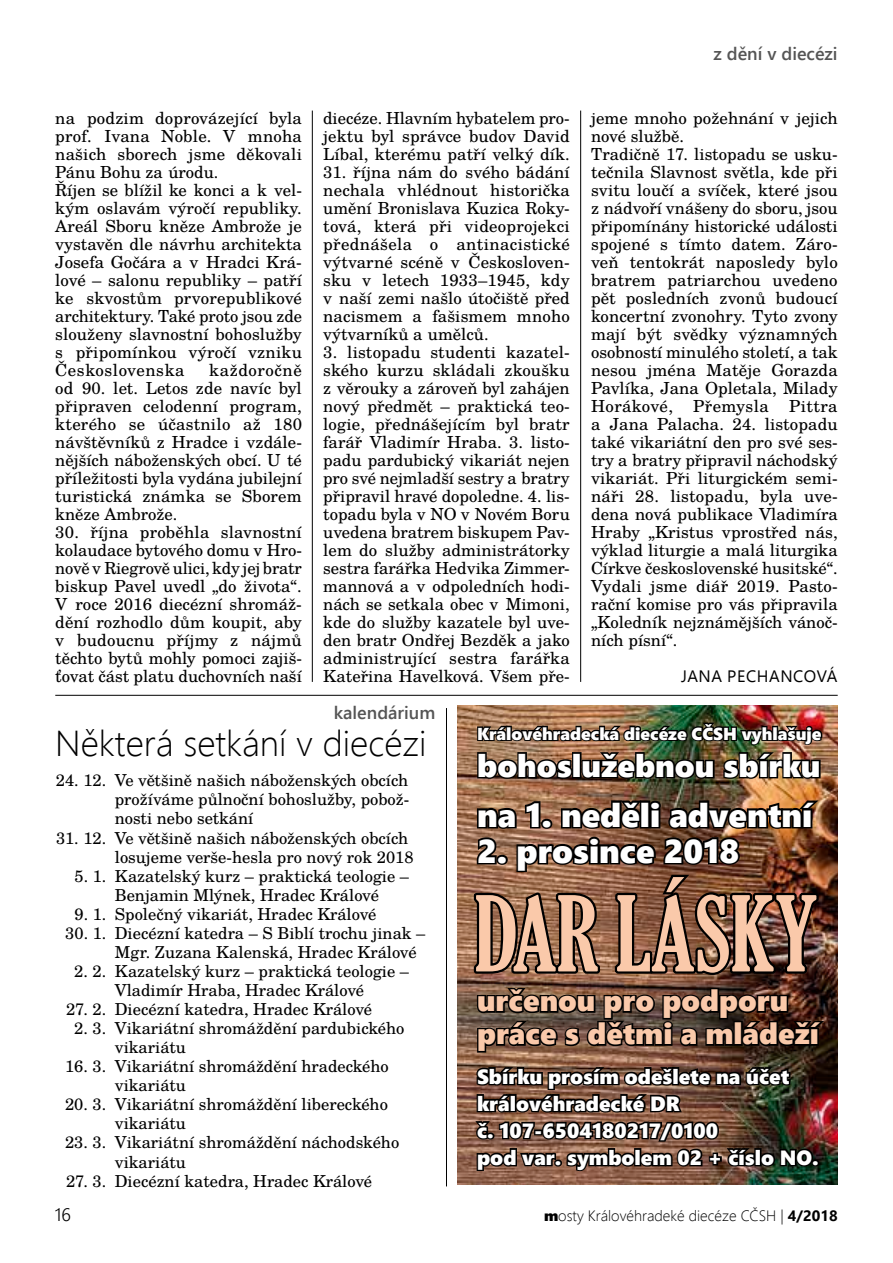
<style>
.page{position:relative;width:893px;height:1263px;background:#fff}
.page>*{position:absolute;margin:0;border:0;box-sizing:border-box;transform-origin:0 0}
.t1{font:extra-condensed 100.5px "Gloucester";color:#fac9aa}
.t2{font:300 36px "Segoe UI";color:#000}
.t3{font:33px "Segoe UI Black";color:#fff}
.t4{font:31.5px "Segoe UI Black";color:#fff}
.t5{font:29.55px/33px "Segoe UI Black";color:#fac9aa}
.t6{font:20.55px/27px "Segoe UI Black";color:#fff}
.t7{font:600 18px "Segoe UI";color:#555}
.t8{font:300 18px "Segoe UI";color:#000}
.t9{font:17.25px "Segoe UI Black";color:#fff}
.t10{font:16.65px/18px "Te X Gyre Schola";letter-spacing:.005em;color:#000;text-align:justify}
.t11{font:16.5px/19px "Te X Gyre Schola";color:#000}
.t12{font:16.5px "Segoe UI";letter-spacing:.035em;color:#000}
.t13{font:300 15px "Segoe UI";color:#000}
.s1{font-family:"Segoe UI Black";font-weight:400}
.s2{font-weight:700}
</style>
<div class="page">
<hr style="left:55px;top:695px;width:783px;height:1px;background:#000">
<hr style="left:312px;top:111px;width:1px;height:571px;background:#000">
<hr style="left:580px;top:111px;width:1px;height:571px;background:#000">
<hr style="left:446px;top:708px;width:1px;height:478px;background:#000">
<img style="left:457px;top:706px;width:381px;height:478px">
<svg style="left:475px;top:985px;width:349px;height:69px;background:#3f2d23"></svg>
<img style="left:472px;top:1064px;width:350px;height:109px">
<img style="left:476px;top:720px;width:348px;height:63px">
<img style="left:470px;top:797px;width:352px;height:181px">
<p class="t7" style="left:713px;top:41px;width:126px">z dění v diecézi</p>
<p class="t10" style="left:55px;top:108px;width:248px;text-align:left">na podzim doprovázející byla prof. Ivana Noble. V mnoha našich sborech jsme děkovali<br>Pánu Bohu za úrodu.<br>Říjen se blížil ke konci a k vel&shy;kým oslavám výročí republiky.<br>Areál Sboru kněze Ambrože je vystavěn dle návrhu architekta<br>Josefa Gočára a v Hradci Krá&shy;lové – salonu republiky – patří ke skvostům prvorepublikové architektury. Také proto jsou zde slouženy slavnostní bohoslužby s připomínkou výročí vzniku<br>Československa</p>
<p class="t10" style="left:55px;top:360px;width:248px;text-indent:154px">každoročně od 90. let. Letos zde navíc byl připraven celodenní program, kterého se účastnilo až 180 návštěvníků z Hradce i vzdále&shy;nějších náboženských obcí. U té příležitosti byla vydána jubilejní turistická známka se Sborem kněze Ambrože.</p>
<p class="t10" style="left:55px;top:522px;width:248px">30. října proběhla slavnostní kolaudace bytového domu v Hro&shy;nově v Riegrově ulici, kdy jej bratr biskup Pavel uvedl „do života“.<br>V roce 2016 diecézní shromáž&shy;dění rozhodlo dům koupit, aby v budoucnu příjmy z nájmů těchto bytů mohly pomoci zajiš&shy;ťovat část platu duchovních naší</p>
<p class="t10" style="left:323px;top:108px;width:248px">diecéze. Hlavním hybatelem pro&shy;jektu byl správce budov David Líbal, kterému patří velký dík.</p>
<p class="t10" style="left:323px;top:162px;width:248px">31. října nám do svého bádání nechala vhlédnout historička umění Bronislava Kuzica Roky&shy;tová, která při videoprojekci přednášela o antinacistické výtvarné scéně v Českosloven&shy;sku v letech 1933–1945, kdy v naší zemi našlo útočiště před nacismem a fašismem mnoho výtvarníků a umělců.</p>
<p class="t10" style="left:323px;top:342px;width:248px">3. listopadu studenti kazatel&shy;ského kurzu skládali zkoušku z věrouky a zároveň byl zahájen nový předmět – praktická teo&shy;logie, přednášejícím byl bratr farář Vladimír Hraba. 3. listo&shy;padu pardubický vikariát nejen pro své nejmladší sestry a bratry připravil hravé dopoledne. 4. lis&shy;topadu byla v NO v Novém Boru uvedena bratrem biskupem Pav&shy;lem do služby administrátorky sestra farářka Hedvika Zimmer&shy;mannová a v odpoledních hodi&shy;nách se setkala obec v Mimoni, kde do služby kazatele byl uve&shy;den bratr Ondřej Bezděk a jako administrující sestra farářka Kateřina Havelková. Všem pře-</p>
<p class="t10" style="left:591px;top:108px;width:248px;text-align:left">jeme mnoho požehnání v jejich nové službě.<br>Tradičně 17. listopadu se usku&shy;tečnila Slavnost světla, kde při svitu loučí a svíček, které jsou z nádvoří vnášeny do sboru, jsou připomínány historické události spojené s tímto datem. Záro&shy;veň tentokrát naposledy bylo bratrem patriarchou uvedeno pět posledních zvonů budoucí koncertní zvonohry. Tyto zvony mají být svědky významných osobností minulého století, a tak nesou jména Matěje Gorazda<br>Pavlíka, Jana Opletala, Milady<br>Horákové, Přemysla Pittra a Jana Palacha. 24. listopadu také vikariátní den pro své ses&shy;try a bratry připravil náchodský vikariát. Při liturgickém semi&shy;náři 28. listopadu, byla uve&shy;dena nová publikace Vladimíra<br>Hraby „Kristus vprostřed nás, výklad liturgie a malá liturgika<br>Církve československé husitské“.<br>Vydali jsme diář 2019. Pasto&shy;rační komise pro vás připravila „Koledník nejznámějších vánoč&shy;ních písní“.</p>
<p class="t12" style="left:681px;top:663px;width:158px">JANA PEC HANCOVÁ</p>
<p class="t7" style="left:334px;top:700px;width:103px">kalendárium</p>
<h2 class="t2" style="left:55px;top:719px;width:373px">Některá setkání v diecézi</h2>
<p class="t11" style="left:115px;top:770px;width:296px;text-align:justify;text-indent:-59px">24. 12. Ve většině našich náboženských obcích prožíváme půlnoční bohoslužby, pobož&shy;nosti nebo setkání</p>
<p class="t11" style="left:115px;top:827px;width:300px;text-indent:-59px">31. 12. Ve většině našich náboženských obcích losujeme verše-hesla pro nový rok 2018</p>
<p class="t11" style="left:115px;top:865px;width:296px;text-indent:-40px">5. 1. Kazatelský kurz – praktická teologie –<br>Benjamin Mlýnek, Hradec Králové</p>
<p class="t11" style="left:74px;top:904px;width:303px">9. 1. Společný vikariát, Hradec Králové</p>
<p class="t11" style="left:115px;top:923px;width:312px;text-indent:-49px">30. 1. Diecézní katedra – S Biblí trochu jinak –<br>Mgr. Zuzana Kalenská, Hradec Králové</p>
<p class="t11" style="left:74px;top:961px;width:336px;text-align:center">2. 2. Kazatelský kurz – praktická teologie –<br>Vladimír Hraba, Hradec Králové</p>
<p class="t11" style="left:66px;top:999px;width:307px">27. 2. Diecézní katedra, Hradec Králové</p>
<p class="t11" style="left:115px;top:1018px;width:291px;text-indent:-41px">2. 3. Vikariátní shromáždění pardubického vikariátu</p>
<p class="t11" style="left:115px;top:1056px;width:275px;text-indent:-50px">16. 3. Vikariátní shromáždění hradeckého vikariátu</p>
<p class="t11" style="left:115px;top:1094px;width:275px;text-indent:-50px">20. 3. Vikariátní shromáždění libereckého vikariátu</p>
<p class="t11" style="left:115px;top:1132px;width:286px;text-indent:-50px">23. 3. Vikariátní shromáždění náchodského vikariátu</p>
<p class="t11" style="left:66px;top:1170px;width:307px">27. 3. Diecézní katedra, Hradec Králové</p>
<p class="t9" style="left:477px;top:721px;width:346px">Královéhradecká diecéze CČSH vyhlašuje</p>
<h3 class="t4" style="left:477px;top:743px;width:345px">bohoslužebnou sbírku</h3>
<h3 class="t3" style="left:477px;top:791px;width:337px">na 1. neděli adventní</h3>
<h3 class="t3" style="left:477px;top:827px;width:263px">2. prosince 2018</h3>
<h1 class="t1" style="left:474px;top:877px;width:344px">DAR LÁSKY</h1>
<h3 class="t5" style="left:477px;top:982px;width:343px">určenou pro podporu práce s dětmi a mládeží</h3>
<p class="t6" style="left:477px;top:1062px;width:343px">Sbírku prosím odešlete na účet královéhradecké DR<br>č. 107-6504180217/0100<br>pod var. symbolem 02 + číslo NO.</p>
<p class="t8" style="left:55px;top:1201px;width:18px">16</p>
<p class="t13" style="left:544px;top:1205px;width:295px"><span class="s1">m</span>osty Královéhradeké diecéze CČSH | <span class="s2">4/2018</span></p>
</div>
